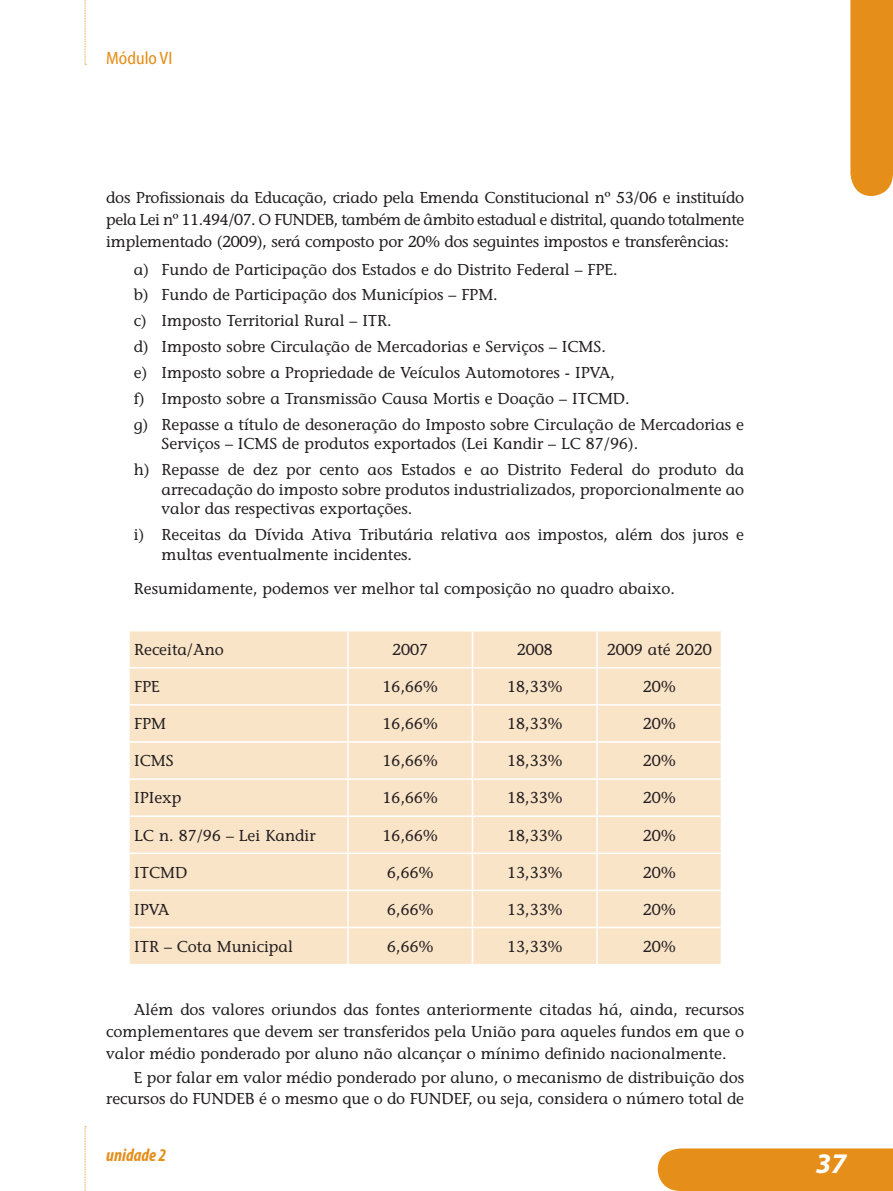
<style>
.page{position:relative;width:893px;height:1191px;background:#fff}
.page>*{position:absolute;margin:0;border:0;box-sizing:border-box;transform-origin:0 0}
.t1{font:italic 700 28.5px "Myriad Pro";color:#fff}
.t2{font:italic 700 condensed 18px "Myriad Pro";color:#e58e19}
.t3{font:18px "Myriad Cn Web";color:#e58e19}
.t4{font:15.75px/26px "Stone Informal";color:#231f20}
</style>
<div class="page">
<div style="left:658px;top:1148px;width:235px;height:43px;background:#e58e19"></div>
<div style="left:850px;top:0;width:43px;height:196px;background:#e58e19"></div>
<svg style="left:85px;top:0;width:1px;height:65px"></svg>
<svg style="left:85px;top:1126px;width:1px;height:65px"></svg>
<div style="left:130px;top:631px;width:591px;height:333px;background:#fae4c8"></div>
<hr style="left:347px;top:631px;width:2px;height:36px;background:#fff">
<hr style="left:472px;top:631px;width:1px;height:36px;background:#fff">
<hr style="left:596px;top:631px;width:2px;height:36px;background:#fff">
<hr style="left:128px;top:667px;width:220px;height:1px;background:#fff">
<hr style="left:348px;top:667px;width:124px;height:1px;background:#fff">
<hr style="left:347px;top:668px;width:2px;height:36px;background:#fff">
<hr style="left:472px;top:667px;width:125px;height:1px;background:#fff">
<hr style="left:472px;top:668px;width:1px;height:36px;background:#fff">
<hr style="left:597px;top:667px;width:125px;height:1px;background:#fff">
<hr style="left:596px;top:668px;width:2px;height:36px;background:#fff">
<hr style="left:128px;top:704px;width:220px;height:1px;background:#fff">
<hr style="left:348px;top:704px;width:124px;height:1px;background:#fff">
<hr style="left:347px;top:705px;width:2px;height:36px;background:#fff">
<hr style="left:472px;top:704px;width:125px;height:1px;background:#fff">
<hr style="left:472px;top:705px;width:1px;height:36px;background:#fff">
<hr style="left:597px;top:704px;width:125px;height:1px;background:#fff">
<hr style="left:596px;top:705px;width:2px;height:36px;background:#fff">
<hr style="left:128px;top:741px;width:220px;height:1px;background:#fff">
<hr style="left:348px;top:741px;width:124px;height:1px;background:#fff">
<hr style="left:347px;top:742px;width:2px;height:36px;background:#fff">
<hr style="left:472px;top:741px;width:125px;height:1px;background:#fff">
<hr style="left:472px;top:742px;width:1px;height:36px;background:#fff">
<hr style="left:597px;top:741px;width:125px;height:1px;background:#fff">
<hr style="left:596px;top:742px;width:2px;height:36px;background:#fff">
<hr style="left:128px;top:778px;width:220px;height:2px;background:#fff">
<hr style="left:348px;top:778px;width:124px;height:2px;background:#fff">
<hr style="left:347px;top:780px;width:2px;height:35px;background:#fff">
<hr style="left:472px;top:778px;width:125px;height:2px;background:#fff">
<hr style="left:472px;top:780px;width:1px;height:35px;background:#fff">
<hr style="left:597px;top:778px;width:125px;height:2px;background:#fff">
<hr style="left:596px;top:780px;width:2px;height:35px;background:#fff">
<hr style="left:128px;top:815px;width:220px;height:2px;background:#fff">
<hr style="left:348px;top:815px;width:124px;height:2px;background:#fff">
<hr style="left:347px;top:817px;width:2px;height:35px;background:#fff">
<hr style="left:472px;top:815px;width:125px;height:2px;background:#fff">
<hr style="left:472px;top:817px;width:1px;height:35px;background:#fff">
<hr style="left:597px;top:815px;width:125px;height:2px;background:#fff">
<hr style="left:596px;top:817px;width:2px;height:35px;background:#fff">
<hr style="left:128px;top:852px;width:220px;height:2px;background:#fff">
<hr style="left:348px;top:852px;width:124px;height:2px;background:#fff">
<hr style="left:347px;top:854px;width:2px;height:35px;background:#fff">
<hr style="left:472px;top:852px;width:125px;height:2px;background:#fff">
<hr style="left:472px;top:854px;width:1px;height:35px;background:#fff">
<hr style="left:597px;top:852px;width:125px;height:2px;background:#fff">
<hr style="left:596px;top:854px;width:2px;height:35px;background:#fff">
<hr style="left:128px;top:889px;width:220px;height:2px;background:#fff">
<hr style="left:348px;top:889px;width:124px;height:2px;background:#fff">
<hr style="left:347px;top:891px;width:2px;height:35px;background:#fff">
<hr style="left:472px;top:889px;width:125px;height:2px;background:#fff">
<hr style="left:472px;top:891px;width:1px;height:35px;background:#fff">
<hr style="left:597px;top:889px;width:125px;height:2px;background:#fff">
<hr style="left:596px;top:891px;width:2px;height:35px;background:#fff">
<hr style="left:128px;top:926px;width:220px;height:2px;background:#fff">
<hr style="left:348px;top:926px;width:124px;height:2px;background:#fff">
<hr style="left:347px;top:928px;width:2px;height:36px;background:#fff">
<hr style="left:472px;top:926px;width:125px;height:2px;background:#fff">
<hr style="left:472px;top:928px;width:1px;height:36px;background:#fff">
<hr style="left:597px;top:926px;width:125px;height:2px;background:#fff">
<hr style="left:596px;top:928px;width:2px;height:36px;background:#fff">
<p class="t3" style="left:106px;top:48px;width:68px">Módulo VI</p>
<p class="t4" style="left:106px;top:187px;width:639px;line-height:21.8px;text-align:justify">dos Profissionais da Educação, criado pela Emenda Constitucional nº 53/06 e instituído pela Lei nº 11.494/07. O FUNDEB, também de âmbito estadual e distrital, quando totalmente implementado (2009), será composto por 20% dos seguintes impostos e transferências:</p>
<p class="t4" style="left:134px;top:256px;width:612px">a) Fundo de Participação dos Estados e do Distrito Federal – FPE.<br>b) Fundo de Participação dos Municípios – FPM.<br>c) Imposto Territorial Rural – ITR.<br>d) Imposto sobre Circulação de Mercadorias e Serviços – ICMS.<br>e) Imposto sobre a Propriedade de Veículos Automotores - IPVA,<br>f) Imposto sobre a Transmissão Causa Mortis e Doação – ITCMD.<br>g) Repasse a título de desoneração do Imposto sobre Circulação de Mercadorias e</p>
<p class="t4" style="left:134px;top:431px;width:612px;text-indent:28px">Serviços – ICMS de produtos exportados (Lei Kandir – LC 87/96).<br>h) Repasse de dez por cento aos Estados e ao Distrito Federal do produto da</p>
<p class="t4" style="left:162px;top:479px;width:584px;line-height:19.5px">arrecadação do imposto sobre produtos industrializados, proporcionalmente ao valor das respectivas exportações.</p>
<p class="t4" style="left:162px;top:525px;width:584px;line-height:19.5px;text-indent:-28px">i) Receitas da Dívida Ativa Tributária relativa aos impostos, além dos juros e multas eventualmente incidentes.</p>
<p class="t4" style="left:134px;top:576px;width:543px">Resumidamente, podemos ver melhor tal composição no quadro abaixo.</p>
<p class="t4" style="left:134px;top:636px;width:91px">Receita/Ano</p>
<p class="t4" style="left:392px;top:636px;width:38px">2007</p>
<p class="t4" style="left:517px;top:636px;width:38px">2008</p>
<p class="t4" style="left:607px;top:636px;width:107px">2009 até 2020</p>
<p class="t4" style="left:134px;top:673px;width:27px">FPE</p>
<p class="t4" style="left:383px;top:673px;width:57px">16,66%</p>
<p class="t4" style="left:507px;top:673px;width:57px">18,33%</p>
<p class="t4" style="left:643px;top:673px;width:34px">20%</p>
<p class="t4" style="left:134px;top:711px;width:33px">FPM</p>
<p class="t4" style="left:383px;top:711px;width:57px">16,66%</p>
<p class="t4" style="left:507px;top:711px;width:57px">18,33%</p>
<p class="t4" style="left:643px;top:711px;width:34px">20%</p>
<p class="t4" style="left:134px;top:748px;width:40px">ICMS</p>
<p class="t4" style="left:383px;top:748px;width:57px">16,66%</p>
<p class="t4" style="left:507px;top:748px;width:57px">18,33%</p>
<p class="t4" style="left:643px;top:748px;width:34px">20%</p>
<p class="t4" style="left:134px;top:785px;width:49px">IPIexp</p>
<p class="t4" style="left:383px;top:785px;width:57px">16,66%</p>
<p class="t4" style="left:507px;top:785px;width:57px">18,33%</p>
<p class="t4" style="left:643px;top:785px;width:34px">20%</p>
<p class="t4" style="left:134px;top:822px;width:183px">LC n. 87/96 – Lei Kandir</p>
<p class="t4" style="left:383px;top:822px;width:57px">16,66%</p>
<p class="t4" style="left:507px;top:822px;width:57px">18,33%</p>
<p class="t4" style="left:643px;top:822px;width:34px">20%</p>
<p class="t4" style="left:134px;top:859px;width:53px">ITCMD</p>
<p class="t4" style="left:387px;top:859px;width:48px">6,66%</p>
<p class="t4" style="left:507px;top:859px;width:57px">13,33%</p>
<p class="t4" style="left:643px;top:859px;width:34px">20%</p>
<p class="t4" style="left:134px;top:896px;width:37px">IPVA</p>
<p class="t4" style="left:387px;top:896px;width:48px">6,66%</p>
<p class="t4" style="left:507px;top:896px;width:57px">13,33%</p>
<p class="t4" style="left:643px;top:896px;width:34px">20%</p>
<p class="t4" style="left:134px;top:933px;width:160px">ITR – Cota Municipal</p>
<p class="t4" style="left:387px;top:933px;width:48px">6,66%</p>
<p class="t4" style="left:507px;top:933px;width:57px">13,33%</p>
<p class="t4" style="left:643px;top:933px;width:34px">20%</p>
<p class="t4" style="left:106px;top:998px;width:639px;line-height:21.8px;text-align:justify;text-indent:28px">Além dos valores oriundos das fontes anteriormente citadas há, ainda, recursos complementares que devem ser transferidos pela União para aqueles fundos em que o valor médio ponderado por aluno não alcançar o mínimo definido nacionalmente.</p>
<p class="t4" style="left:106px;top:1066px;width:639px;line-height:21.8px;text-align:right">E por falar em valor médio ponderado por aluno, o mecanismo de distribuição dos recursos do FUNDEB é o mesmo que o do FUNDEF, ou seja, considera o número total de</p>
<p class="t2" style="left:106px;top:1145px;width:62px">unidade 2</p>
<h1 class="t1" style="left:816px;top:1148px;width:32px">37</h1>
</div>
